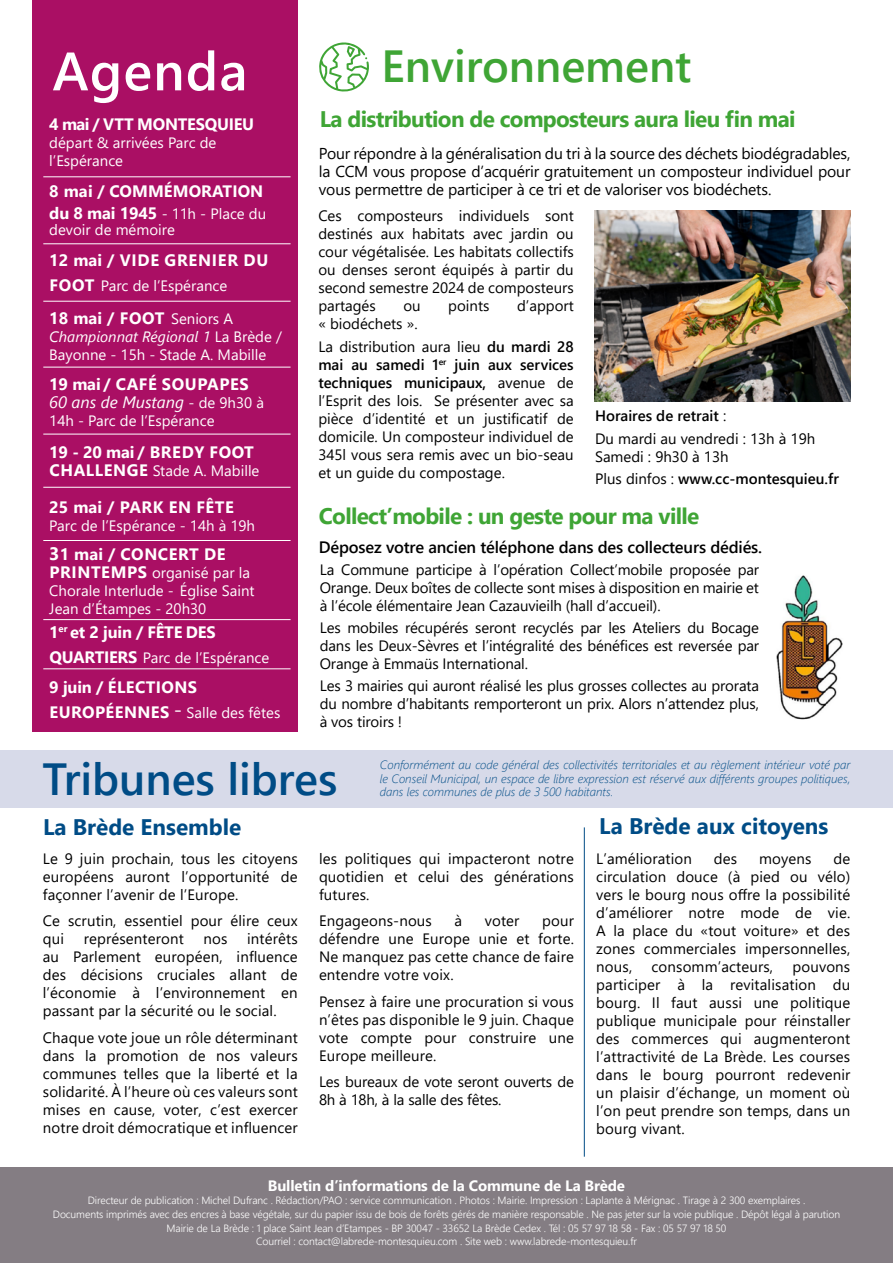
<style>
.page{position:relative;width:893px;height:1263px;background:#fff}
.page>*{position:absolute;margin:0;border:0;box-sizing:border-box;transform-origin:0 0}
.t1{font:600 54px "Segoe UI";letter-spacing:.02em;color:#fff}
.t2{font:600 45px "Segoe UI";color:#004c86}
.t3{font:600 45px "Segoe UI";color:#3fa535}
.t4{font:700 22.5px "Segoe UI";letter-spacing:-.03em;color:#3fa535}
.t5{font:700 22.5px "Segoe UI";color:#004c86}
.t6{font:700 16.5px/18px "Segoe UI";letter-spacing:.035em;color:#fff}
.t7{font:600 16.5px "Segoe UI";letter-spacing:-.01em;color:#000}
.t8{font:700 16.5px "Segoe UI";letter-spacing:.01em;color:#fff}
.t9{font:700 16.5px "Segoe UI";letter-spacing:-.015em;color:#fff}
.t10{font:700 16.5px "Segoe UI";letter-spacing:.045em;color:#fff}
.t11{font:15.75px/18px "Segoe UI";letter-spacing:-.01em;color:#000;text-align:justify}
.t12{font:15px/18px "Segoe UI";letter-spacing:.01em;color:#000;text-align:justify}
.t13{font:15px/18px "Segoe UI";color:#fff}
.t14{font:15px/18px "Segoe UI";letter-spacing:-.01em;color:#000}
.t15{font:700 15px "Segoe UI";letter-spacing:-.01em;color:#fff}
.t16{font:italic 300 12px/13.5px "Segoe UI";color:#004c86;text-align:justify}
.t17{font:300 10.5px/13.5px "Segoe UI";letter-spacing:-.01em;color:#fff;text-align:center}
.s1{font-weight:700;font-size:16.5px}
.s2{font-weight:400;font-size:15px}
.s3{font-style:italic}
.s4{font-weight:400;font-style:italic}
.s5{font-size:18px}
.s6{font-size:21px}
.s7{font-weight:600}
</style>
<div class="page">
<div style="left:0;top:1167px;width:893px;height:96px;background:#847d83"></div>
<div style="left:33px;top:0;width:265px;height:731px;background:#aa0f64"></div>
<div style="left:0;top:750px;width:893px;height:58px;background:#d7dae9"></div>
<hr style="left:584px;top:827px;width:1px;height:330px;background:#004c86">
<hr style="left:43px;top:177px;width:248px;height:1px;background:#fff">
<hr style="left:43px;top:244px;width:248px;height:1px;background:#fff">
<hr style="left:43px;top:301px;width:248px;height:1px;background:#fff">
<hr style="left:43px;top:367px;width:248px;height:1px;background:#fff">
<hr style="left:43px;top:434px;width:248px;height:1px;background:#fff">
<hr style="left:43px;top:487px;width:248px;height:1px;background:#fff">
<hr style="left:43px;top:540px;width:248px;height:1px;background:#fff">
<hr style="left:43px;top:619px;width:248px;height:1px;background:#fff">
<hr style="left:43px;top:668px;width:248px;height:1px;background:#fff">
<img style="left:595px;top:210px;width:255px;height:192px">
<svg style="left:319px;top:43px;width:50px;height:49px"></svg>
<img style="left:776px;top:575px;width:67px;height:145px">
<h2 class="t3" style="left:382px;top:24px;width:311px">Environnement</h2>
<h3 class="t4" style="left:320px;top:97px;width:477px">La distribution de composteurs aura lieu fin mai</h3>
<p class="t11" style="left:319px;top:143px;width:533px">Pour répondre à la généralisation du tri à la source des déchets biodégradables, la CCM vous propose d’acquérir gratuitement un composteur individuel pour vous permettre de participer à ce tri et de valoriser vos biodéchets.</p>
<h1 class="t1" style="left:52px;top:20px;width:197px">Agenda</h1>
<p class="t9" style="left:49px;top:108px;width:206px">4 mai / VTT MONTESQUIEU</p>
<p class="t13" style="left:49px;top:132px;width:169px">départ &amp; arrivées Parc de l’Espérance</p>
<p class="t8" style="left:49px;top:176px;width:216px">8 mai / COMMÉMORATION</p>
<p class="t13" style="left:49px;top:204px;width:218px;line-height:16.5px"><span class="s1">du 8 mai 1945</span> - 11h - Place du devoir de mémoire</p>
<p class="t10" style="left:49px;top:244px;width:221px">12 mai / VIDE GRENIER DU</p>
<p class="t13" style="left:50px;top:275px;width:179px"><span class="s1">FOOT</span> Parc de l’Espérance</p>
<p class="t8" style="left:49px;top:302px;width:185px">18 mai / FOOT <span class="s2">Seniors A</span></p>
<p class="t13" style="left:49px;top:326px;width:234px"><span class="s3">Championnat Régional 1</span> La Brède /<br>Bayonne - 15h - Stade A. Mabille</p>
<p class="t6" style="left:49px;top:374px;width:216px">19 mai / CAFÉ SOUPAPES<br><span class="s4">60 ans de Mustang</span> <span class="s2">- de 9h30 à</span></p>
<p class="t13" style="left:49px;top:410px;width:167px">14h - Parc de l’Espérance</p>
<p class="t6" style="left:49px;top:441px;width:206px">19 - 20 mai / BREDY FOOT</p>
<p class="t13" style="left:50px;top:460px;width:211px"><span class="s1">CHALLENGE</span> Stade A. Mabille</p>
<p class="t6" style="left:49px;top:496px;width:186px">25 mai / PARK EN FÊTE</p>
<p class="t13" style="left:49px;top:515px;width:207px">Parc de l’Espérance - 14h à 19h</p>
<p class="t6" style="left:49px;top:543px;width:178px"><span class="s5">3</span>1 mai / CONCERT DE</p>
<p class="t13" style="left:49px;top:562px;width:207px"><span class="s1">PRINTEMPS</span> organisé par la<br>Chorale Interlude - Église Saint<br>Jean d’Étampes - 20h30</p>
<p class="t9" style="left:49px;top:616px;width:168px">1<sup>er</sup> et 2 juin / FÊTE DES</p>
<p class="t13" style="left:50px;top:647px;width:221px"><span class="s1">QUARTIERS</span> Parc de l’Espérance</p>
<p class="t8" style="left:49px;top:671px;width:149px">9 juin / ÉLECTIONS</p>
<p class="t13" style="left:50px;top:702px;width:232px"><span class="s1">EUROPÉENNES</span> <span class="s6">-</span> Salle des fêtes</p>
<p class="t12" style="left:318px;top:206px;width:257px">Ces composteurs individuels sont destinés aux habitats avec jardin ou cour végétalisée. Les habitats collectifs ou denses seront équipés à partir du second semestre 2024 de composteurs partagés</p>
<p class="t12" style="left:403px;top:296px;width:19px">ou</p>
<p class="t12" style="left:448px;top:296px;width:43px">points</p>
<p class="t12" style="left:517px;top:296px;width:58px">d’apport</p>
<p class="t12" style="left:318px;top:312px;width:257px;line-height:22.2px">« biodéchets ».<br>La distribution aura lieu <span class="s7">du mardi 28</span></p>
<p class="t12" style="left:318px;top:354px;width:257px"><span class="s7">mai au samedi 1</span><sup>er</sup> <span class="s7">juin aux services techniques municipaux,</span> avenue de l’Esprit des lois. Se présenter avec sa pièce d’identité et un justificatif de domicile. Un composteur individuel de 345l vous sera remis avec un bio-seau et un guide du compostage.</p>
<p class="t12" style="left:595px;top:403px;width:222px;line-height:22.2px"><span class="s7">Horaires de retrait</span> :<br>Du mardi au vendredi : 13h à 19h</p>
<p class="t12" style="left:595px;top:444px;width:245px;line-height:22.2px">Samedi : 9h30 à 13h<br>Plus dinfos : <span class="s7">www.cc-montesquieu.fr</span></p>
<h3 class="t4" style="left:319px;top:495px;width:382px">Collect’mobile : un geste pour ma ville</h3>
<p class="t7" style="left:319px;top:531px;width:445px">Déposez votre ancien téléphone dans des collecteurs dédiés.</p>
<p class="t12" style="left:320px;top:559px;width:441px">La Commune participe à l’opération Collect’mobile proposée par Orange. Deux boîtes de collecte sont mises à disposition en mairie et à l’école élémentaire Jean Cazauvieilh (hall d’accueil).</p>
<p class="t12" style="left:320px;top:617px;width:441px">Les mobiles récupérés seront recyclés par les Ateliers du Bocage dans les Deux-Sèvres et l’intégralité des bénéfices est reversée par Orange à Emmaüs International.</p>
<p class="t12" style="left:320px;top:676px;width:441px">Les 3 mairies qui auront réalisé les plus grosses collectes au prorata du nombre d’habitants remporteront un prix. Alors n’attendez plus, à vos tiroirs !</p>
<h2 class="t2" style="left:43px;top:736px;width:297px">Tribunes libres</h2>
<h3 class="t5" style="left:599px;top:805px;width:231px">La Brède aux citoyens</h3>
<p class="t12" style="left:596px;top:848px;width:97px">L’amélioration</p>
<p class="t12" style="left:714px;top:848px;width:25px">des</p>
<p class="t12" style="left:759px;top:848px;width:54px">moyens</p>
<p class="t16" style="left:380px;top:756px;width:472px">Conformément au code général des collectivités territoriales et au règlement intérieur voté par le Conseil Municipal, un espace de libre expression est réservé aux différents groupes politiques, dans les communes de plus de 3 500 habitants.</p>
<h3 class="t5" style="left:43px;top:806px;width:200px">La Brède Ensemble</h3>
<p class="t12" style="left:43px;top:848px;width:256px">Le 9 juin prochain, tous les citoyens européens auront l’opportunité de façonner l’avenir de l’Europe.</p>
<p class="t12" style="left:43px;top:911px;width:256px">Ce scrutin, essentiel pour élire ceux qui</p>
<p class="t12" style="left:596px;top:848px;width:255px;text-indent:237px">de circulation douce (à pied ou vélo) vers le bourg nous offre la possibilité d’améliorer notre mode de vie.<br>A la place du «tout voiture» et des zones commerciales impersonnelles, nous,</p>
<p class="t12" style="left:319px;top:848px;width:256px">les politiques qui impacteront notre quotidien et celui des générations futures.</p>
<p class="t12" style="left:319px;top:911px;width:114px">Engageons-nous</p>
<p class="t12" style="left:455px;top:911px;width:9px">à</p>
<p class="t12" style="left:485px;top:911px;width:36px">voter</p>
<p class="t12" style="left:319px;top:911px;width:256px;text-indent:223px">pour défendre une Europe unie et forte.<br>Ne manquez pas cette chance de faire entendre votre voix.</p>
<p class="t12" style="left:319px;top:991px;width:256px">Pensez à faire une procuration si vous n’êtes pas disponible le 9 juin. Chaque vote compte pour construire une Europe meilleure.</p>
<p class="t14" style="left:319px;top:1072px;width:256px">Les bureaux de vote seront ouverts de<br>8h à 18h, à la salle des fêtes.</p>
<p class="t12" style="left:43px;top:929px;width:256px;text-indent:204px">intérêts au Parlement européen, influence des décisions cruciales allant de l’économie à l’environnement en passant par la sécurité ou le social.</p>
<p class="t12" style="left:43px;top:1027px;width:256px">Chaque vote joue un rôle déterminant dans la promotion de nos valeurs communes telles que la liberté et la solidarité. À l’heure où ces valeurs sont mises en cause, voter, c’est exercer notre droit démocratique et influencer</p>
<p class="t12" style="left:84px;top:929px;width:102px">représenteront</p>
<p class="t12" style="left:204px;top:929px;width:25px">nos</p>
<p class="t12" style="left:651px;top:956px;width:123px">consomm’acteurs,</p>
<p class="t12" style="left:596px;top:956px;width:256px;text-indent:196px">pouvons participer à la revitalisation du bourg. Il faut aussi une politique publique municipale pour réinstaller des commerces qui augmenteront l’attractivité de La Brède. Les courses dans le bourg pourront redevenir un plaisir d’échange, un moment où l’on peut prendre son temps, dans un bourg vivant.</p>
<p class="t15" style="left:268px;top:1171px;width:359px">Bulletin d’informations de la Commune de La Brède</p>
<p class="t17" style="left:53px;top:1193px;width:789px">Directeur de publication : Michel Dufranc . Rédaction/PAO : service communication . Photos : Mairie. Impression : Laplante à Mérignac . Tirage à 2 300 exemplaires .<br>Documents imprimés avec des encres à base végétale, sur du papier issu de bois de forêts gérés de manière responsable . Ne pas jeter sur la voie publique . Dépôt légal à parution Mairie de La Brède : 1 place Saint Jean d’Etampes - BP 30047 - 33652 La Brède Cedex . Tél : 05 57 97 18 58 - Fax : 05 57 97 18 50<br>Courriel : contact@labrede-montesquieu.com . Site web : www.labrede-montesquieu.fr</p>
</div>
